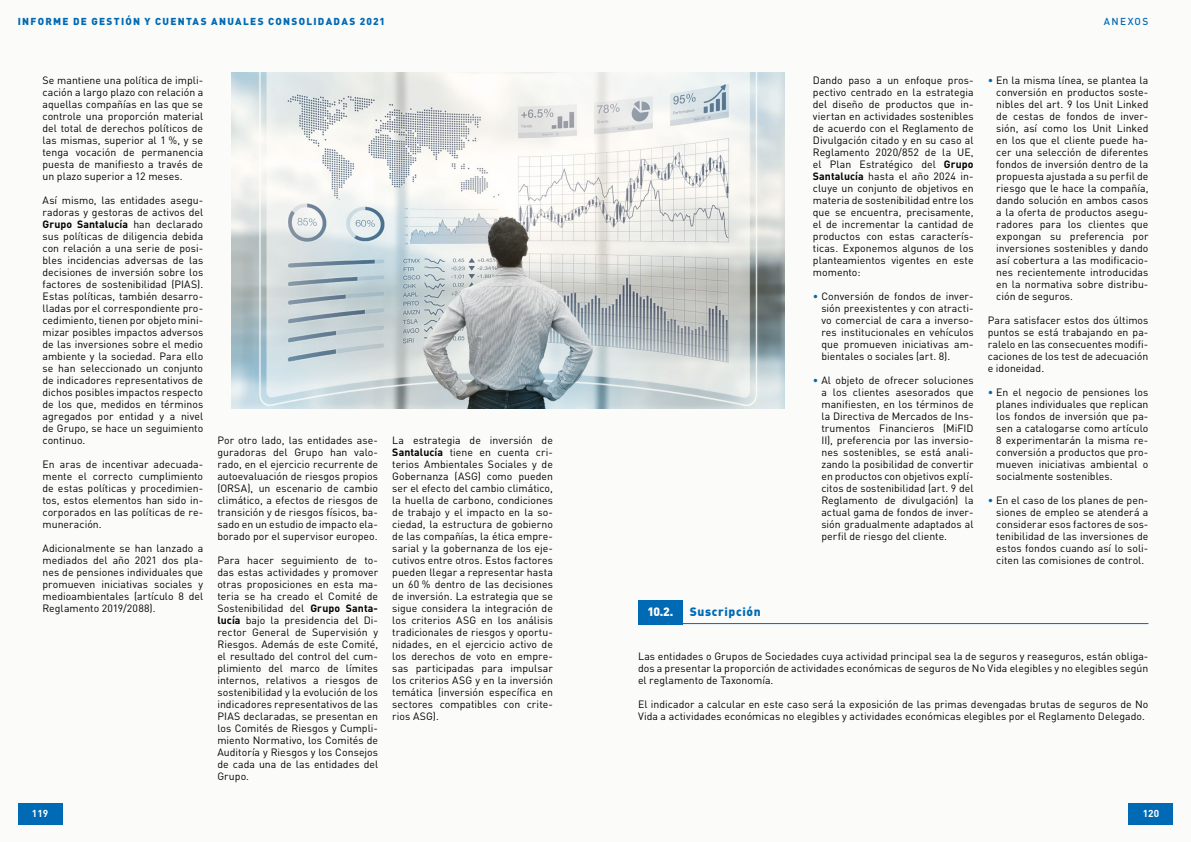
<style>
.page{position:relative;width:1191px;height:842px;background:#fbfbfa}
.page>*{position:absolute;margin:0;border:0;box-sizing:border-box;transform-origin:0 0}
.t1{font:900 12px "DIN Pro";letter-spacing:.055em;color:#006ab4}
.t2{font:900 12px "DIN Pro";color:#fff}
.t3{font:10.5px/12px "DIN Pro";letter-spacing:.005em;color:#000;text-align:justify}
.t4{font:900 10px "DIN Pro";letter-spacing:.125em;color:#006ab4}
.t5{font:700 10px "DIN Pro";color:#fff}
.t6{font:500 10px "DIN Pro";letter-spacing:.135em;color:#006ab4}
.s1{font-weight:700}
.s2{color:#006ab4}
</style>
<div class="page">
<div style="left:1128px;top:803px;width:45px;height:21px;background:#006ab4"></div>
<div style="left:18px;top:803px;width:44px;height:21px;background:#006ab4"></div>
<img style="left:232px;top:72px;width:552px;height:336px">
<div style="left:638px;top:600px;width:44px;height:24px;background:#006ab4"></div>
<hr style="left:638px;top:623px;width:510px;height:1px;background:#006ab4">
<p class="t4" style="left:18px;top:13px;width:369px">INFORME DE GESTIÓN Y CUENTAS ANUALES CONSOLIDADAS 2021</p>
<p class="t3" style="left:43px;top:73px;width:162px">Se mantiene una política de impli&shy;cación a largo plazo con relación a aquellas compañías en las que se controle una proporción material del total de derechos políticos de las mismas, superior al 1 %, y se tenga vocación de permanencia puesta de manifiesto a través de un plazo superior a 12 meses.</p>
<p class="t3" style="left:43px;top:193px;width:162px">Así mismo, las entidades asegu&shy;radoras y gestoras de activos del <span class="s1">Grupo Santalucía</span> han declarado sus políticas de diligencia debida con relación a una serie de posi&shy;bles incidencias adversas de las decisiones de inversión sobre los factores de sostenibilidad (PIAS).<br>Estas políticas, también desarro&shy;lladas por el correspondiente pro&shy;cedimiento, tienen por objeto mini&shy;mizar posibles impactos adversos de las inversiones sobre el medio ambiente y la sociedad. Para ello se han seleccionado un conjunto de indicadores representativos de dichos posibles impactos respecto de los que, medidos en términos agregados por entidad y a nivel de Grupo, se hace un seguimiento continuo.</p>
<p class="t3" style="left:43px;top:457px;width:162px">En aras de incentivar adecuada&shy;mente el correcto cumplimiento de estas políticas y procedimien&shy;tos, estos elementos han sido in&shy;corporados en las políticas de re&shy;muneración.</p>
<p class="t3" style="left:43px;top:541px;width:162px">Adicionalmente se han lanzado a mediados del año 2021 dos pla&shy;nes de pensiones individuales que promueven iniciativas sociales y medioambientales (artículo 8 del Reglamento 2019/2088).</p>
<p class="t3" style="left:217px;top:433px;width:162px">Por otro lado, las entidades ase&shy;guradoras del Grupo han valo&shy;rado, en el ejercicio recurrente de autoevaluación de riesgos propios (ORSA), un escenario de cambio climático, a efectos de riesgos de transición y de riesgos físicos, ba&shy;sado en un estudio de impacto ela&shy;borado por el supervisor europeo.</p>
<p class="t3" style="left:217px;top:553px;width:162px">Para hacer seguimiento de to&shy;das estas actividades y promover otras proposiciones en esta ma&shy;teria se ha creado el Comité de Sostenibilidad del <span class="s1">Grupo Santa&shy;lucía</span> bajo la presidencia del Di&shy;rector General de Supervisión y Riesgos. Además de este Comité, el resultado del control del cum&shy;plimiento del marco de límites internos, relativos a riesgos de sostenibilidad y la evolución de los indicadores representativos de las PIAS declaradas, se presentan en los Comités de Riesgos y Cumpli&shy;miento Normativo, los Comités de Auditoría y Riesgos y los Consejos de cada una de las entidades del Grupo.</p>
<p class="t3" style="left:392px;top:433px;width:162px">La estrategia de inversión de <span class="s1">Santalucía</span> tiene en cuenta cri&shy;terios Ambientales Sociales y de Gobernanza (ASG) como pueden ser el efecto del cambio climático, la huella de carbono, condiciones de trabajo y el impacto en la so&shy;ciedad, la estructura de gobierno de las compañías, la ética empre&shy;sarial y la gobernanza de los eje&shy;cutivos entre otros. Estos factores pueden llegar a representar hasta un 60 % dentro de las decisiones de inversión. La estrategia que se sigue considera la integración de los criterios ASG en los análisis tradicionales de riesgos y oportu&shy;nidades, en el ejercicio activo de los derechos de voto en empre&shy;sas participadas para impulsar los criterios ASG y en la inversión temática (inversión específica en sectores compatibles con crite&shy;rios ASG).</p>
<p class="t6" style="left:1104px;top:13px;width:46px">ANEXOS</p>
<p class="t3" style="left:813px;top:73px;width:162px">Dando paso a un enfoque pros&shy;pectivo centrado en la estrategia del diseño de productos que in&shy;viertan en actividades sostenibles de acuerdo con el Reglamento de Divulgación citado y en su caso al Reglamento 2020/852 de la UE, el Plan Estratégico del <span class="s1">Grupo Santalucía</span> hasta el año 2024 in&shy;cluye un conjunto de objetivos en materia de sostenibilidad entre los que se encuentra, precisamente, el de incrementar la cantidad de productos con estas caracterís&shy;ticas. Exponemos algunos de los planteamientos vigentes en este momento:</p>
<p class="t3" style="left:821px;top:289px;width:154px;text-indent:-9px"><span class="s2">•</span> Conversión de fondos de inver&shy;sión preexistentes y con atracti&shy;vo comercial de cara a inverso&shy;res institucionales en vehículos que promueven iniciativas am&shy;bientales o sociales (art. 8).</p>
<p class="t3" style="left:821px;top:373px;width:154px;text-indent:-9px"><span class="s2">•</span> Al objeto de ofrecer soluciones a los clientes asesorados que manifiesten, en los términos de la Directiva de Mercados de Ins&shy;trumentos Financieros (MiFID II), preferencia por las inversio&shy;nes sostenibles, se está anali&shy;zando la posibilidad de convertir en productos con objetivos explí&shy;citos de sostenibilidad (art. 9 del Reglamento de divulgación) la actual gama de fondos de inver&shy;sión gradualmente adaptados al perfil de riesgo del cliente.</p>
<p class="t3" style="left:996px;top:73px;width:154px;text-indent:-9px"><span class="s2">•</span> En la misma línea, se plantea la conversión en productos soste&shy;nibles del art. 9 los Unit Linked de cestas de fondos de inver&shy;sión, así como los Unit Linked en los que el cliente puede ha&shy;cer una selección de diferentes fondos de inversión dentro de la propuesta ajustada a su perfil de riesgo que le hace la compañía, dando solución en ambos casos a la oferta de productos asegu&shy;radores para los clientes que expongan su preferencia por inversiones sostenibles y dando así cobertura a las modificacio&shy;nes recientemente introducidas en la normativa sobre distribu&shy;ción de seguros.</p>
<p class="t3" style="left:987px;top:313px;width:162px">Para satisfacer estos dos últimos puntos se está trabajando en pa&shy;ralelo en las consecuentes modifi&shy;caciones de los test de adecuación e idoneidad.</p>
<p class="t3" style="left:996px;top:385px;width:154px;text-indent:-9px"><span class="s2">•</span> En el negocio de pensiones los planes individuales que replican los fondos de inversión que pa&shy;sen a catalogarse como artículo 8 experimentarán la misma re&shy;conversión a productos que pro&shy;mueven iniciativas ambiental o socialmente sostenibles.</p>
<p class="t3" style="left:996px;top:493px;width:154px;text-indent:-9px"><span class="s2">•</span> En el caso de los planes de pen&shy;siones de empleo se atenderá a considerar esos factores de sos&shy;tenibilidad de las inversiones de estos fondos cuando así lo soli&shy;citen las comisiones de control.</p>
<p class="t2" style="left:647px;top:602px;width:27px">10.2.</p>
<p class="t1" style="left:690px;top:602px;width:72px">Suscripción</p>
<p class="t3" style="left:638px;top:649px;width:512px">Las entidades o Grupos de Sociedades cuya actividad principal sea la de seguros y reaseguros, están obliga&shy;dos a presentar la proporción de actividades económicas de seguros de No Vida elegibles y no elegibles según el reglamento de Taxonomía.</p>
<p class="t3" style="left:638px;top:697px;width:512px">El indicador a calcular en este caso será la exposición de las primas devengadas brutas de seguros de No<br>Vida a actividades económicas no elegibles y actividades económicas elegibles por el Reglamento Delegado.</p>
<p class="t5" style="left:32px;top:805px;width:18px">119</p>
<p class="t5" style="left:1142px;top:805px;width:18px">120</p>
</div>
